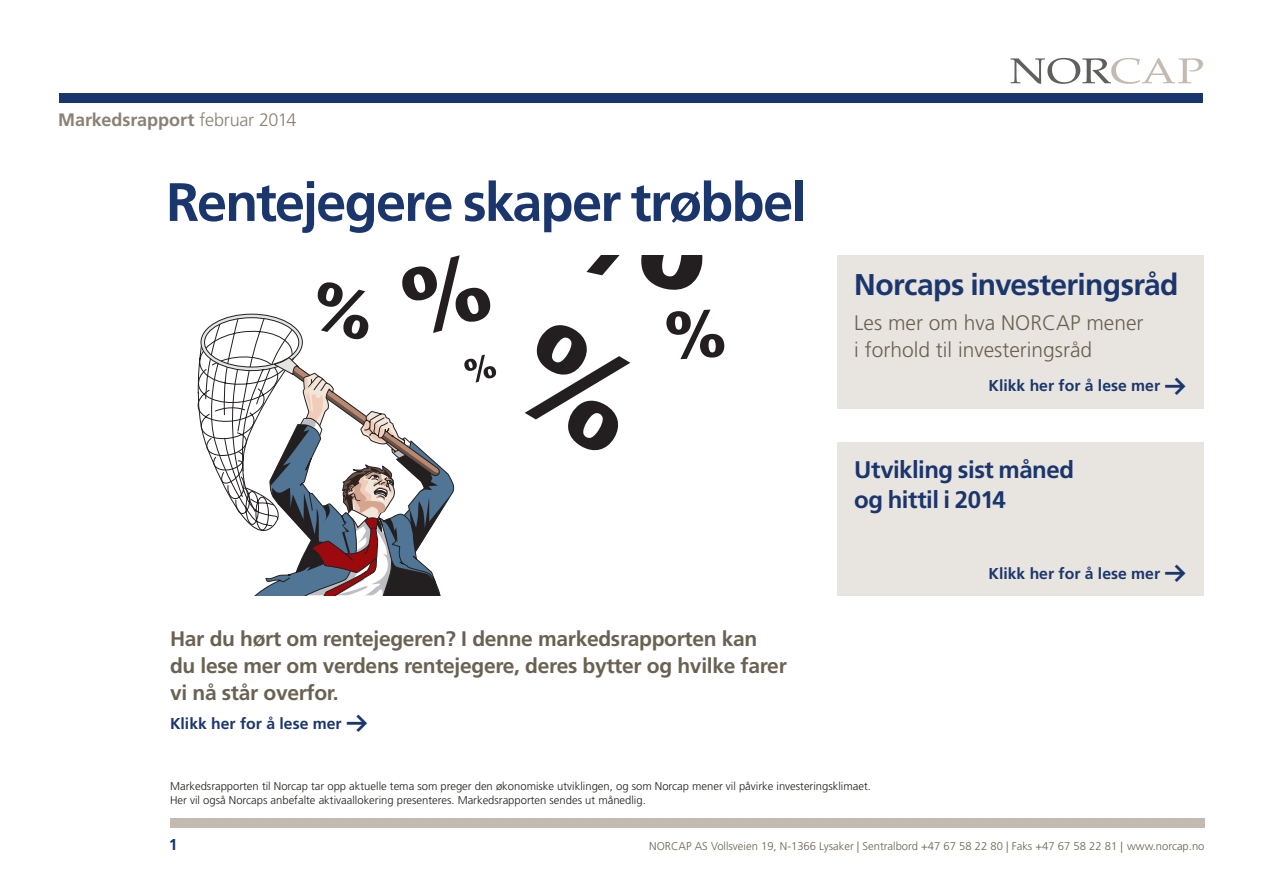
<style>
.page{position:relative;width:1263px;height:893px;background:#fff}
.page>*{position:absolute;margin:0;border:0;box-sizing:border-box;transform-origin:0 0}
.t1{font:700 54px "Frutiger";letter-spacing:-.035em;color:#1a366d}
.t2{font:700 30px "Frutiger";letter-spacing:-.02em;color:#1a366d}
.t3{font:700 24px/30px "Frutiger";letter-spacing:-.02em;color:#1a366d}
.t4{font:700 21px/27px "Frutiger";letter-spacing:-.015em;color:#6a6152}
.t5{font:300 21px/27px "Frutiger";color:#6a6152}
.t6{font:700 18px "Frutiger";letter-spacing:-.005em;color:#898174}
.t7{font:700 15.75px "Frutiger";color:#1a366d}
.t8{font:300 11.25px/14.2px "Frutiger";color:#1d1d1b}
.t9{font:300 11.25px "Frutiger";color:#6a6152}
.s1{font-weight:300}
.s2{font-family:"Audi Type";font-size:24px}
</style>
<div class="page">
<svg style="left:1010px;top:58px;width:193px;height:26px"></svg>
<div style="left:60px;top:94px;width:1143px;height:9px;background:#1a366d"></div>
<div style="left:170px;top:818px;width:1034px;height:9px;background:#c3bbaf"></div>
<svg style="left:197px;top:255px;width:299px;height:340px"></svg>
<svg style="left:525px;top:325px;width:105px;height:126px"></svg>
<svg style="left:586px;top:255px;width:117px;height:35px"></svg>
<svg style="left:666px;top:310px;width:58px;height:49px"></svg>
<div style="left:837px;top:255px;width:366px;height:153px;background:#e8e4df"></div>
<div style="left:837px;top:443px;width:366px;height:153px;background:#e8e4df"></div>
<h3 class="t6" style="left:58px;top:109px;width:240px">Markedsrapport <span class="s1">februar 2014</span></h3>
<h1 class="t1" style="left:166px;top:170px;width:642px">Rentejegere skaper trøbbel</h1>
<h3 class="t4" style="left:170px;top:625px;width:618px">Har du hørt om rentejegeren? I denne markedsrapporten kan du lese mer om verdens rentejegere, deres bytter og hvilke farer vi nå står overfor.</h3>
<h3 class="t7" style="left:170px;top:714px;width:199px">Klikk her for å lese mer <span class="s2">→</span></h3>
<h2 class="t2" style="left:854px;top:267px;width:326px">Norcaps investeringsråd</h2>
<h3 class="t5" style="left:854px;top:310px;width:291px">Les mer om hva NORCAP mener i forhold til investeringsråd</h3>
<h3 class="t7" style="left:988px;top:376px;width:199px">Klikk her for å lese mer <span class="s2">→</span></h3>
<h3 class="t3" style="left:854px;top:454px;width:222px">Utvikling sist måned og hittil i 2014</h3>
<h3 class="t7" style="left:988px;top:564px;width:199px">Klikk her for å lese mer <span class="s2">→</span></h3>
<p class="t8" style="left:170px;top:779px;width:702px">Markedsrapporten til Norcap tar opp aktuelle tema som preger den økonomiske utviklingen, og som Norcap mener vil påvirke investeringsklimaet.<br>Her vil også Norcaps anbefalte aktivaallokering presenteres. Markedsrapporten sendes ut månedlig.</p>
<h3 class="t7" style="left:169px;top:836px;width:10px">1</h3>
<p class="t9" style="left:649px;top:840px;width:557px">NORCAP AS Vollsveien 19, N-1366 Lysaker | Sentralbord +47 67 58 22 80 | Faks +47 67 58 22 81 | www.norcap.no</p>
</div>
